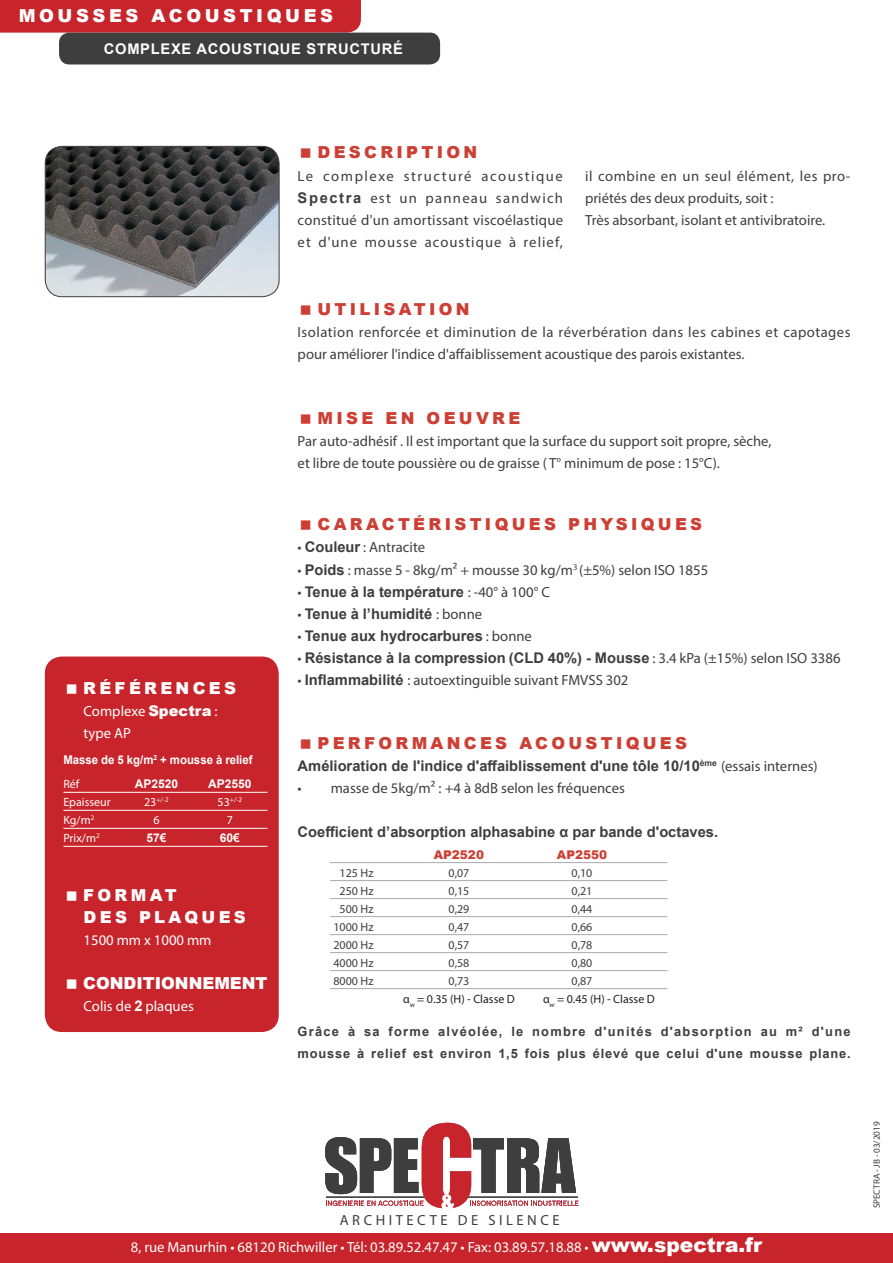
<style>
.page{position:relative;width:893px;height:1263px;background:#fff}
.page>*{position:absolute;margin:0;border:0;box-sizing:border-box;transform-origin:0 0}
.t1{font:900 17.85px "Arial";letter-spacing:.2em;color:#fff}
.t2{font:900 16.5px "Arial";letter-spacing:.2em;color:#cd3f35}
.t3{font:900 16.5px "Arial";letter-spacing:.2em;color:#fff}
.t4{font:900 16.5px "Arial";color:#fff}
.t5{font:14.7px/22px "Myriad Pro";color:#3e3e3f;text-align:justify}
.t6{font:700 14.7px "Arial";color:#3e3e3f}
.t7{font:14.7px/22px "Myriad Pro";letter-spacing:.02em;color:#3e3e3f}
.t8{font:14.7px "Myriad Pro";color:#fff}
.t9{font:14.7px/22px "Myriad Pro";letter-spacing:.03em;color:#3e3e3f}
.t10{font:700 14.7px "Arial";letter-spacing:.05em;color:#fff}
.t11{font:14.7px "Myriad Pro";letter-spacing:.24em;color:#3e3e3f}
.t12{font:700 12.9px/22px "Arial";letter-spacing:.06em;color:#3e3e3f}
.t13{font:12px "Myriad Pro";color:#3e3e3f}
.t14{font:12px "Myriad Pro";color:#231f20}
.t15{font:700 12px "Arial";color:#fff;scale:.95 1}
.t16{font:12px "Myriad Pro";color:#fff}
.t17{font:700 12px "Arial";color:#fff}
.t18{font:900 12px "Arial";color:#cd3f35}
.t19{font:9.15px "Myriad Pro";color:#3e3e3f}
.t20{font:7.05px "Myriad Pro";color:#fff}
.s1{font-family:"Arial";font-weight:900}
.s2{font-size:12px}
.s3{font-family:"Arial";font-weight:700}
.s4{font-family:"Myriad Pro";font-weight:400}
.s5{font-family:"Arial";font-weight:900;font-size:20.25px}
</style>
<div class="page">
<div style="left:0;top:0;width:361px;height:33px;background:#c8242b"></div>
<div style="left:59px;top:33px;width:381px;height:31px;background:#3e3e3f;border-radius:10px"></div>
<div style="left:0;top:1233px;width:893px;height:30px;background:#c8242b"></div>
<img style="left:45px;top:146px;width:234px;height:151px">
<div style="left:45px;top:146px;width:234px;height:151px;border:1px solid #3e3e3f;border-radius:17px"></div>
<div style="left:45px;top:656px;width:234px;height:376px;background:#c8242b;border-radius:17px"></div>
<svg style="left:325px;top:1123px;width:253px;height:86px"></svg>
<hr style="left:63px;top:792px;width:204px;height:1px;background:#fff">
<hr style="left:63px;top:810px;width:204px;height:1px;background:#fff">
<hr style="left:63px;top:828px;width:204px;height:1px;background:#fff">
<hr style="left:63px;top:846px;width:204px;height:1px;background:#fff">
<hr style="left:330px;top:862px;width:337px;height:1px;background:#a8a9ad">
<hr style="left:330px;top:880px;width:337px;height:1px;background:#a8a9ad">
<hr style="left:330px;top:898px;width:337px;height:1px;background:#a8a9ad">
<hr style="left:330px;top:916px;width:337px;height:1px;background:#a8a9ad">
<hr style="left:330px;top:934px;width:337px;height:1px;background:#a8a9ad">
<hr style="left:330px;top:952px;width:337px;height:1px;background:#a8a9ad">
<hr style="left:330px;top:970px;width:337px;height:1px;background:#a8a9ad">
<hr style="left:330px;top:988px;width:337px;height:1px;background:#a8a9ad">
<p class="t1" style="left:19px;top:3px;width:316px">MOUSSES ACOUSTIQUES</p>
<p class="t10" style="left:104px;top:38px;width:301px">COMPLEXE ACOUSTIQUE STRUCTURÉ</p>
<p class="t3" style="left:83px;top:676px;width:154px">RÉFÉRENCES</p>
<p class="t8" style="left:84px;top:702px;width:135px">Complexe <span class="s1">Spectra</span> :</p>
<p class="t8" style="left:84px;top:724px;width:49px">type AP</p>
<p class="t15" style="left:63px;top:752px;width:201px">Masse de 5 kg/m<sup>2</sup> + mousse à relief</p>
<p class="t16" style="left:63px;top:777px;width:18px">Réf</p>
<p class="t17" style="left:135px;top:776px;width:45px">AP2520</p>
<p class="t17" style="left:208px;top:776px;width:45px">AP2550</p>
<p class="t16" style="left:63px;top:795px;width:49px">Epaisseur</p>
<p class="t20" style="left:144px;top:796px;width:26px"><span class="s2">23</span>+/-2</p>
<p class="t20" style="left:218px;top:796px;width:26px"><span class="s2">53</span>+/-2</p>
<p class="t16" style="left:63px;top:813px;width:32px">Kg/m<sup>2</sup></p>
<p class="t16" style="left:153px;top:813px;width:8px">6</p>
<p class="t16" style="left:227px;top:813px;width:8px">7</p>
<p class="t16" style="left:63px;top:831px;width:38px">Prix/m<sup>2</sup></p>
<p class="t17" style="left:146px;top:830px;width:22px">57€</p>
<p class="t17" style="left:220px;top:830px;width:22px">60€</p>
<p class="t3" style="left:83px;top:883px;width:95px">FORMAT</p>
<p class="t3" style="left:84px;top:905px;width:164px">DES PLAQUES</p>
<p class="t8" style="left:84px;top:931px;width:129px">1500 mm x 1000 mm</p>
<p class="t4" style="left:83px;top:971px;width:186px">CONDITIONNEMENT</p>
<p class="t8" style="left:84px;top:997px;width:112px">Colis de <span class="s3">2</span> plaques</p>
<p class="t2" style="left:317px;top:141px;width:161px">DESCRIPTION</p>
<p class="t5" style="left:298px;top:164px;width:267px">Le complexe structuré acoustique <span class="s3">Spectra</span> est un panneau sandwich constitué d'un amortissant viscoélastique et d'une mousse acoustique à relief,</p>
<p class="t9" style="left:585px;top:165px;width:267px">il combine en un seul élément, les pro&shy;priétés des deux produits, soit :</p>
<p class="t5" style="left:585px;top:209px;width:242px">Très absorbant, isolant et antivibratoire.</p>
<p class="t2" style="left:317px;top:297px;width:154px">UTILISATION</p>
<p class="t7" style="left:298px;top:321px;width:554px">Isolation renforcée et diminution de la réverbération dans les cabines et capotages pour améliorer l'indice d'affaiblissement acoustique des parois existantes.</p>
<p class="t2" style="left:317px;top:406px;width:204px">MISE EN OEUVRE</p>
<p class="t5" style="left:298px;top:430px;width:475px">Par auto-adhésif . Il est important que la surface du support soit propre, sèche,</p>
<p class="t5" style="left:298px;top:452px;width:424px">et libre de toute poussière ou de graisse ( T° minimum de pose : 15°C).</p>
<p class="t2" style="left:317px;top:512px;width:386px">CARACTÉRISTIQUES PHYSIQUES</p>
<p class="t5" style="left:298px;top:536px;width:129px">• <span class="s3">Couleur</span> : Antracite</p>
<p class="t5" style="left:298px;top:558px;width:412px">• <span class="s3">Poids</span> : masse 5 - 8kg/m² + mousse 30 kg/m<sup>3</sup> (±5%) selon ISO 1855</p>
<p class="t6" style="left:298px;top:581px;width:254px"><span class="s4">•</span> Tenue à la température <span class="s4">: -40° à 100° C</span></p>
<p class="t6" style="left:298px;top:603px;width:186px"><span class="s4">•</span> Tenue à l’humidité <span class="s4">: bonne</span></p>
<p class="t6" style="left:298px;top:625px;width:236px"><span class="s4">•</span> Tenue aux hydrocarbures <span class="s4">: bonne</span></p>
<p class="t6" style="left:298px;top:647px;width:544px"><span class="s4">•</span> Résistance à la compression (CLD 40%) - Mousse <span class="s4">: 3.4 kPa (±15%) selon ISO 3386</span></p>
<p class="t5" style="left:298px;top:668px;width:332px">• <span class="s3">Inflammabilité</span> : autoextinguible suivant FMVSS 302</p>
<p class="t2" style="left:317px;top:731px;width:371px">PERFORMANCES ACOUSTIQUES</p>
<p class="t6" style="left:298px;top:756px;width:522px">Amélioration de l'indice d'affaiblissement d'une tôle 10/10<sup>ème</sup> <span class="s4">(essais internes)</span></p>
<p class="t5" style="left:298px;top:777px;width:329px">• masse de 5kg/m² : +4 à 8dB selon les fréquences</p>
<p class="t6" style="left:298px;top:822px;width:422px">Coefficient d’absorption alphasabine α par bande d'octaves.</p>
<p class="t18" style="left:434px;top:846px;width:52px">AP2520</p>
<p class="t18" style="left:557px;top:846px;width:52px">AP2550</p>
<p class="t13" style="left:339px;top:865px;width:35px">125 Hz</p>
<p class="t13" style="left:448px;top:865px;width:22px">0,07</p>
<p class="t13" style="left:571px;top:865px;width:22px">0,10</p>
<p class="t13" style="left:339px;top:883px;width:35px">250 Hz</p>
<p class="t13" style="left:448px;top:883px;width:22px">0,15</p>
<p class="t13" style="left:571px;top:883px;width:22px">0,21</p>
<p class="t13" style="left:339px;top:901px;width:35px">500 Hz</p>
<p class="t13" style="left:448px;top:901px;width:22px">0,29</p>
<p class="t13" style="left:571px;top:901px;width:22px">0,44</p>
<p class="t13" style="left:333px;top:919px;width:42px">1000 Hz</p>
<p class="t13" style="left:448px;top:919px;width:22px">0,47</p>
<p class="t13" style="left:571px;top:919px;width:22px">0,66</p>
<p class="t13" style="left:333px;top:937px;width:42px">2000 Hz</p>
<p class="t13" style="left:448px;top:937px;width:22px">0,57</p>
<p class="t13" style="left:571px;top:937px;width:22px">0,78</p>
<p class="t13" style="left:333px;top:955px;width:42px">4000 Hz</p>
<p class="t13" style="left:448px;top:955px;width:22px">0,58</p>
<p class="t13" style="left:571px;top:955px;width:22px">0,80</p>
<p class="t13" style="left:333px;top:973px;width:42px">8000 Hz</p>
<p class="t13" style="left:448px;top:973px;width:22px">0,73</p>
<p class="t13" style="left:571px;top:973px;width:22px">0,87</p>
<p class="t14" style="left:403px;top:991px;width:113px">α<sub>w</sub> = 0.35 (H) - Classe D</p>
<p class="t14" style="left:543px;top:991px;width:113px">α<sub>w</sub> = 0.45 (H) - Classe D</p>
<p class="t12" style="left:298px;top:1020px;width:554px">Grâce à sa forme alvéolée, le nombre d'unités d'absorption au m² d'une mousse à relief est environ 1,5 fois plus élevé que celui d'une mousse plane.</p>
<p class="t11" style="left:340px;top:1210px;width:221px">ARCHITECTE DE SILENCE</p>
<p class="t8" style="left:131px;top:1238px;width:633px">8, rue Manurhin • 68120 Richwiller • Tél: 03.89.52.47.47 • Fax: 03.89.57.18.88 • <span class="s5">www.spectra.fr</span></p>
<p class="t19" style="left:871px;top:1208px;width:88px;rotate:-90deg">SPECTRA - JB - 03/2019</p>
</div>
